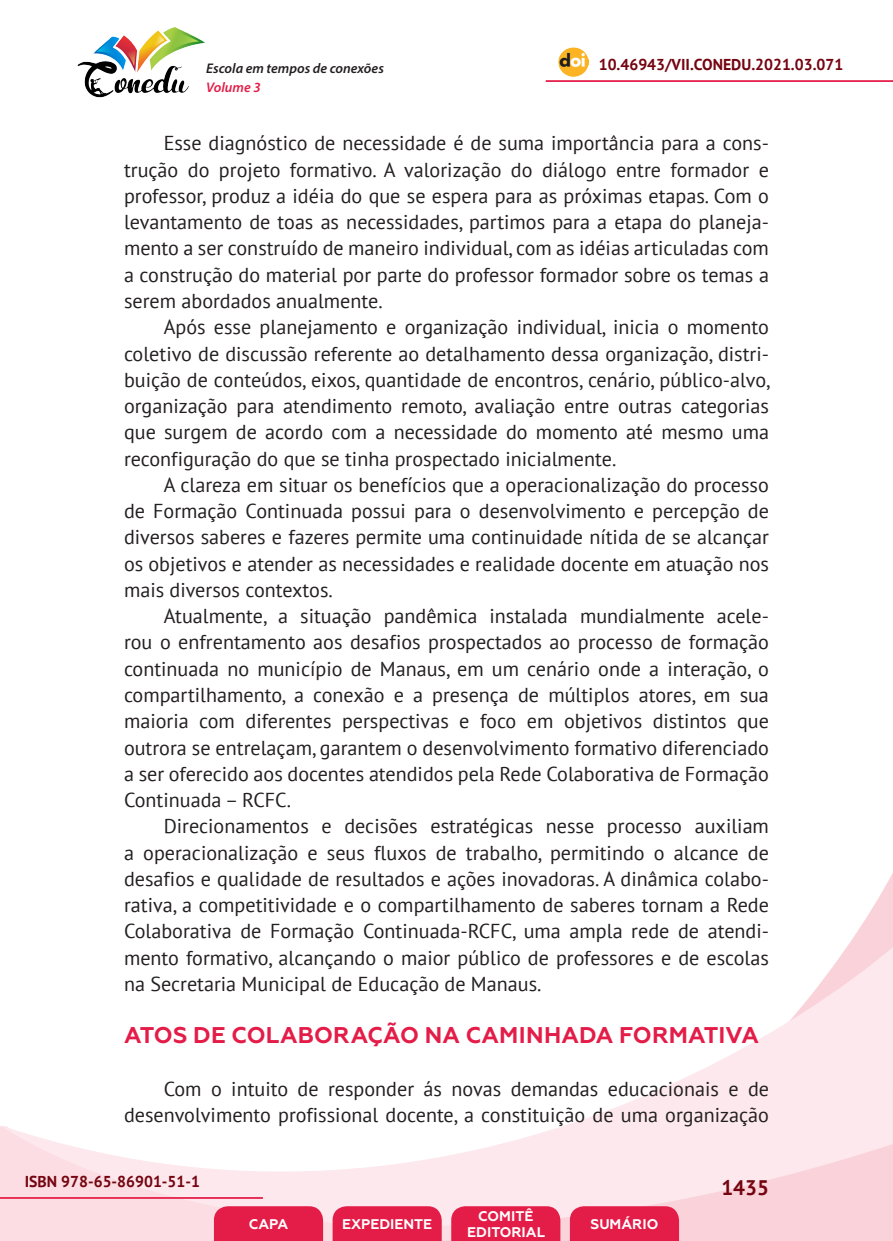
<style>
.page{position:relative;width:893px;height:1241px;background:#fff}
.page>*{position:absolute;margin:0;border:0;box-sizing:border-box;transform-origin:0 0}
._9_SUBTÍTULO_1{font:700 22.75px "Geometria";letter-spacing:.005em;color:#e41c48}
.t1{font:700 21px "PT Sans";color:#740410}
._8_CORPO{font:20.12px/26.2px "PT Sans";color:#231f20;text-align:justify}
.t2{font:700 15.75px "PT Sans";color:#740410}
.t3{font:700 14px/16.8px "Geometria";color:#fff;text-align:center}
.t4{font:italic 600 14px "Myriad Pro";color:#231f20}
.t5{font:italic 600 14px "Myriad Pro";color:#e41c48}
</style>
<div class="page">
<svg style="left:848px;top:873px;width:45px;height:73px"></svg>
<svg style="left:0;top:946px;width:893px;height:294px"></svg>
<hr style="left:0;top:1196px;width:263px;height:2px;background:#e41c48">
<hr style="left:546px;top:80px;width:347px;height:2px;background:#e41c48">
<img style="left:559px;top:47px;width:30px;height:30px">
<img style="left:77px;top:27px;width:128px;height:71px">
<svg style="left:214px;top:1205px;width:109px;height:35px;background:#e52751"></svg>
<svg style="left:333px;top:1205px;width:109px;height:35px;background:#e52751"></svg>
<svg style="left:451px;top:1205px;width:109px;height:35px;background:#e52751"></svg>
<svg style="left:570px;top:1205px;width:109px;height:35px;background:#e52650"></svg>
<p class="t4" style="left:206px;top:59px;width:179px">Escola em tempos de conexões</p>
<p class="t2" style="left:599px;top:54px;width:246px">10.46943/VII.CONEDU.2021.03.071</p>
<p class="t5" style="left:206px;top:78px;width:56px">Volume 3</p>
<p class="_8_CORPO" style="left:124px;top:130px;width:646px;text-indent:40px">Esse diagnóstico de necessidade é de suma importância para a cons&shy;trução do projeto formativo. A valorização do diálogo entre formador e professor, produz a idéia do que se espera para as próximas etapas. Com o levantamento de toas as necessidades, partimos para a etapa do planeja&shy;mento a ser construído de maneiro individual, com as idéias articuladas com a construção do material por parte do professor formador sobre os temas a serem abordados anualmente.</p>
<p class="_8_CORPO" style="left:124px;top:313px;width:648px;text-indent:40px">Após esse planejamento e organização individual, inicia o momento coletivo de discussão referente ao detalhamento dessa organização, distri&shy;buição de conteúdos, eixos, quantidade de encontros, cenário, público-alvo, organização para atendimento remoto, avaliação entre outras categorias que surgem de acordo com a necessidade do momento até mesmo uma reconfiguração do que se tinha prospectado inicialmente.</p>
<p class="_8_CORPO" style="left:124px;top:471px;width:646px;text-indent:40px">A clareza em situar os benefícios que a operacionalização do processo de Formação Continuada possui para o desenvolvimento e percepção de diversos saberes e fazeres permite uma continuidade nítida de se alcançar os objetivos e atender as necessidades e realidade docente em atuação nos mais diversos contextos.</p>
<p class="_8_CORPO" style="left:124px;top:602px;width:646px;text-indent:40px">Atualmente, a situação pandêmica instalada mundialmente acele&shy;rou o enfrentamento aos desafios prospectados ao processo de formação continuada no município de Manaus, em um cenário onde a interação, o compartilhamento, a conexão e a presença de múltiplos atores, em sua maioria com diferentes perspectivas e foco em objetivos distintos que outrora se entrelaçam, garantem o desenvolvimento formativo diferenciado a ser oferecido aos docentes atendidos pela Rede Colaborativa de Formação Continuada – RCFC.</p>
<p class="_8_CORPO" style="left:124px;top:812px;width:646px;text-indent:40px">Direcionamentos e decisões estratégicas nesse processo auxiliam a operacionalização e seus fluxos de trabalho, permitindo o alcance de desafios e qualidade de resultados e ações inovadoras. A dinâmica colabo&shy;rativa, a competitividade e o compartilhamento de saberes tornam a Rede Colaborativa de Formação Continuada-RCFC, uma ampla rede de atendi&shy;mento formativo, alcançando o maior público de professores e de escolas na Secretaria Municipal de Educação de Manaus.</p>
<p class="_9_SUBTÍTULO_1" style="left:124px;top:1021px;width:636px">ATOS DE COLABORAÇÃO NA CAMINHADA FORMATIVA</p>
<p class="_8_CORPO" style="left:124px;top:1075px;width:646px;text-align:right">Com o intuito de responder ás novas demandas educacionais e de desenvolvimento profissional docente, a constituição de uma organização</p>
<p class="t2" style="left:25px;top:1170px;width:177px">ISBN 978-65-86901-51-1</p>
<p class="t3" style="left:249px;top:1215px;width:41px">CAPA</p>
<p class="t3" style="left:342px;top:1215px;width:92px">EXPEDIENTE</p>
<p class="t3" style="left:467px;top:1207px;width:79px">COMITÊ<br>EDITORIAL</p>
<p class="t3" style="left:590px;top:1215px;width:69px">SUMÁRIO</p>
<p class="t1" style="left:721px;top:1173px;width:49px">1435</p>
</div>
